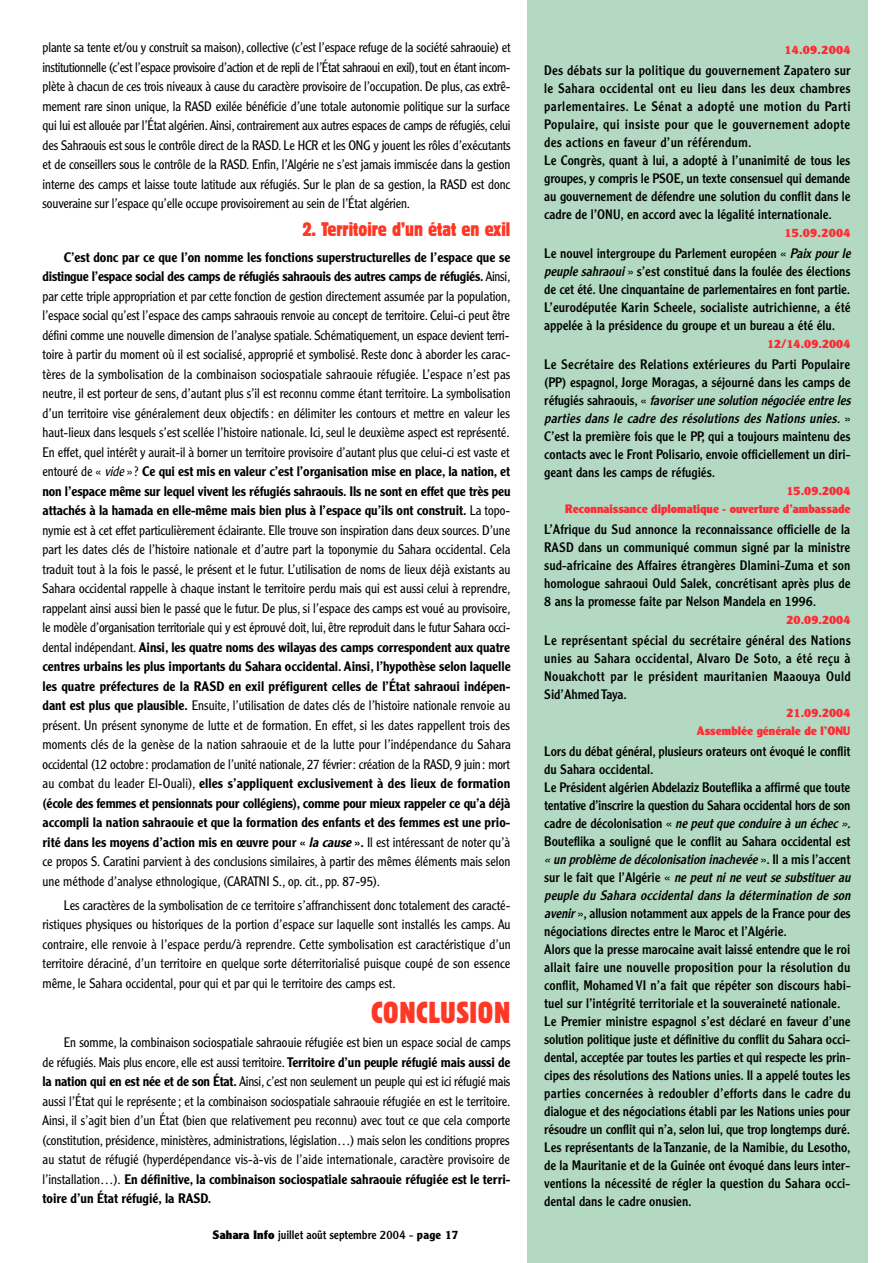
<style>
.page{position:relative;width:893px;height:1263px;background:#fff}
.page>*{position:absolute;margin:0;border:0;box-sizing:border-box;transform-origin:0 0}
.t1{font:condensed 30px "Block BE";letter-spacing:.02em;color:#ff3725}
.t2{font:condensed 19.5px "Block BE";color:#ff3725}
.t3{font:300 13.5px/19.5px "Clearface Gothic LH";color:#000;text-align:justify}
.t4{font:13.5px/18px "Clearface Gothic LH";color:#000}
.t5{font:13.5px/18px "Clearface Gothic LH";letter-spacing:.02em;color:#000}
.t6{font:900 12px/18px "Clearface Gothic LH";color:#ff2932;text-align:right}
.t7{font:12px "Clearface Gothic LH";color:#000}
.s1{font-weight:500}
.s2{font-style:italic}
.s3{font-weight:500;font-style:italic}
.s4{font-weight:900}
.s5{font-weight:700}
</style>
<div class="page">
<div style="left:527px;top:0;width:340px;height:1263px;background:#b3d9c2"></div>
<p class="t3" style="left:43px;top:39px;width:470px">plante sa tente et/ou y construit sa maison), collective (c’est l’espace refuge de la société sahraouie) et institutionnelle (c’est l’espace provisoire d’action et de repli de l’État sahraoui en exil), tout en étant incom&shy;plète à chacun de ces trois niveaux à cause du caractère provisoire de l’occupation. De plus, cas extrê&shy;mement rare sinon unique, la RASD exilée bénéficie d’une totale autonomie politique sur la surface qui lui est allouée par l’État algérien. Ainsi, contrairement aux autres espaces de camps de réfugiés, celui des Sahraouis est sous le contrôle direct de la RASD. Le HCR et les ONG y jouent les rôles d’exécutants et de conseillers sous le contrôle de la RASD. Enfin, l’Algérie ne s’est jamais immiscée dans la gestion interne des camps et laisse toute latitude aux réfugiés. Sur le plan de sa gestion, la RASD est donc souveraine sur l’espace qu’elle occupe provisoirement au sein de l’État algérien.</p>
<h2 class="t2" style="left:302px;top:218px;width:210px">2. Territoire d’un état en exil</h2>
<p class="t3" style="left:43px;top:248px;width:470px;text-indent:21px"><span class="s1">C’est donc par ce que l’on nomme les fonctions superstructurelles de l’espace que se distingue l’espace social des camps de réfugiés sahraouis des autres camps de réfugiés.</span> Ainsi, par cette triple appropriation et par cette fonction de gestion directement assumée par la population, l’espace social qu’est l’espace des camps sahraouis renvoie au concept de territoire. Celui-ci peut être défini comme une nouvelle dimension de l’analyse spatiale. Schématiquement, un espace devient terri&shy;toire à partir du moment où il est socialisé, approprié et symbolisé. Reste donc à aborder les carac&shy;tères de la symbolisation de la combinaison sociospatiale sahraouie réfugiée. L’espace n’est pas neutre, il est porteur de sens, d’autant plus s’il est reconnu comme étant territoire. La symbolisation d’un territoire vise généralement deux objectifs : en délimiter les contours et mettre en valeur les haut-lieux dans lesquels s’est scellée l’histoire nationale. Ici, seul le deuxième aspect est représenté.<br>En effet, quel intérêt y aurait-il à borner un territoire provisoire d’autant plus que celui-ci est vaste et entouré de « <span class="s2">vide</span>»? <span class="s1">Ce qui est mis en valeur c’est l’organisation mise en place, la nation, et non l’espace même sur lequel vivent les réfugiés sahraouis. Ils ne sont en effet que très peu attachés à la hamada en elle-même mais bien plus à l’espace qu’ils ont construit.</span> La topo&shy;nymie est à cet effet particulièrement éclairante. Elle trouve son inspiration dans deux sources. D’une part les dates clés de l’histoire nationale et d’autre part la toponymie du Sahara occidental. Cela traduit tout à la fois le passé, le présent et le futur. L’utilisation de noms de lieux déjà existants au Sahara occidental rappelle à chaque instant le territoire perdu mais qui est aussi celui à reprendre, rappelant ainsi aussi bien le passé que le futur. De plus, si l’espace des camps est voué au provisoire, le modèle d’organisation territoriale qui y est éprouvé doit, lui, être reproduit dans le futur Sahara occi&shy;dental indépendant. <span class="s1">Ainsi, les quatre noms des wilayas des camps correspondent aux quatre centres urbains les plus importants du Sahara occidental. Ainsi, l’hypothèse selon laquelle les quatre préfectures de la RASD en exil préfigurent celles de l’État sahraoui indépen&shy;dant est plus que plausible.</span> Ensuite, l’utilisation de dates clés de l’histoire nationale renvoie au présent. Un présent synonyme de lutte et de formation. En effet, si les dates rappellent trois des moments clés de la genèse de la nation sahraouie et de la lutte pour l’indépendance du Sahara occidental (12 octobre: proclamation de l’unité nationale, 27 février: création de la RASD, 9 juin: mort au combat du leader El-Ouali), <span class="s1">elles s’appliquent exclusivement à des lieux de formation (école des femmes et pensionnats pour collégiens), comme pour mieux rappeler ce qu’a déjà accompli la nation sahraouie et que la formation des enfants et des femmes est une prio&shy;rité dans les moyens d’action mis en œuvre pour «</span> <span class="s3">la cause</span><span class="s1">».</span> Il est intéressant de noter qu’à ce propos S. Caratini parvient à des conclusions similaires, à partir des mêmes éléments mais selon une méthode d’analyse ethnologique, (CARATNI S., op. cit., pp. 87-95).</p>
<p class="t3" style="left:43px;top:896px;width:470px;text-indent:21px">Les caractères de la symbolisation de ce territoire s’affranchissent donc totalement des caracté&shy;ristiques physiques ou historiques de la portion d’espace sur laquelle sont installés les camps. Au contraire, elle renvoie à l’espace perdu/à reprendre. Cette symbolisation est caractéristique d’un territoire déraciné, d’un territoire en quelque sorte déterritorialisé puisque coupé de son essence même, le Sahara occidental, pour qui et par qui le territoire des camps est.</p>
<h1 class="t1" style="left:371px;top:995px;width:140px">CONCLUSION</h1>
<p class="t3" style="left:43px;top:1034px;width:470px;text-indent:21px">En somme, la combinaison sociospatiale sahraouie réfugiée est bien un espace social de camps de réfugiés. Mais plus encore, elle est aussi territoire. <span class="s1">Territoire d’un peuple réfugié mais aussi de la nation qui en est née et de son État.</span> Ainsi, c’est non seulement un peuple qui est ici réfugié mais aussi l’État qui le représente ; et la combinaison sociospatiale sahraouie réfugiée en est le territoire.<br>Ainsi, il s’agit bien d’un État (bien que relativement peu reconnu) avec tout ce que cela comporte (constitution, présidence, ministères, administrations, législation…) mais selon les conditions propres au statut de réfugié (hyperdépendance vis-à-vis de l’aide internationale, caractère provisoire de l’installation…). <span class="s1">En définitive, la combinaison sociospatiale sahraouie réfugiée est le terri&shy;toire d’un État réfugié, la RASD.</span></p>
<p class="t7" style="left:213px;top:1230px;width:247px"><span class="s4">Sahara Info</span> juillet août septembre 2004 - <span class="s5">page 17</span></p>
<p class="t6" style="left:784px;top:42px;width:68px">14.09.2004</p>
<p class="t5" style="left:544px;top:62px;width:308px">Des débats sur la politique du gouvernement Zapatero sur le Sahara occidental ont eu lieu dans les deux chambres parlementaires. Le Sénat a adopté une motion du Parti Populaire, qui insiste pour que le gouvernement adopte des actions en faveur d’un référendum.<br>Le Congrès, quant à lui, a adopté à l’unanimité de tous les groupes, y compris le PSOE, un texte consensuel qui demande au gouvernement de défendre une solution du conflit dans le cadre de l’ONU, en accord avec la légalité internationale.</p>
<p class="t6" style="left:784px;top:225px;width:68px">15.09.2004</p>
<p class="t4" style="left:544px;top:245px;width:310px">Le nouvel intergroupe du Parlement européen « <span class="s2">Paix pour le peuple sahraoui</span>» s’est constitué dans la foulée des élections de cet été. Une cinquantaine de parlementaires en font partie.<br>L’eurodéputée Karin Scheele, socialiste autrichienne, a été appelée à la présidence du groupe et un bureau a été élu.</p>
<p class="t6" style="left:767px;top:336px;width:85px">12/14.09.2004</p>
<p class="t4" style="left:544px;top:356px;width:310px">Le Secrétaire des Relations extérieures du Parti Populaire (PP) espagnol, Jorge Moragas, a séjourné dans les camps de r é f u g i é s s a h r a o u i s , « <span class="s2">favoriserune solution négociée entre les parties dans le cadre des résolutions des Nations unies.</span> » C’est la première fois que le PP, qui a toujours maintenu des contacts avec le Front Polisario, envoie officiellement un diri&shy;geant dans les camps de réfugiés.</p>
<p class="t6" style="left:565px;top:483px;width:287px">15.09.2004<br>Reconnaissance diplomatique - ouverture d’ambassade</p>
<p class="t4" style="left:544px;top:521px;width:308px;text-align:justify">L’Afrique du Sud annonce la reconnaissance officielle de la RASD dans un communiqué commun signé par la ministre sud-africaine des Affaires étrangères Dlamini-Zuma et son homologue sahraoui Ould Salek, concrétisant après plus de 8 ans la promesse faite par Nelson Mandela en 1996.</p>
<p class="t6" style="left:786px;top:612px;width:65px">20.09.2004</p>
<p class="t4" style="left:544px;top:632px;width:308px;text-align:justify">Le représentant spécial du secrétaire général des Nations unies au Sahara occidental, Alvaro De Soto, a été reçu à Nouakchott par le président mauritanien Maaouya Ould Sid’Ahmed Taya.</p>
<p class="t6" style="left:697px;top:705px;width:155px">21.09.2004<br>Assemblée générale de l’ONU</p>
<p class="t4" style="left:544px;top:743px;width:310px">Lors du débat général, plusieurs orateurs ont évoqué le conflit du Sahara occidental.<br>Le Président algérien Abdelaziz Bouteflika a affirmé que toute tentative d’inscrire la question du Sahara occidental hors de son cadre de décolonisation « <span class="s2">ne peut que conduire à un échec».<br></span>Bouteflika a souligné que le conflit au Sahara occidental est <span class="s2">« un problème de décolonisation inachevée</span> » . I l a m i s l ’ a c c e n t s u r l e fa i t q u e l ’ A l g é r i e « <span class="s2">ne peut ni ne veut se substituer au peuple du Sahara occidental dans la détermination de son avenir</span>», allusion notamment aux appels de la France pour des négociations directes entre le Maroc et l’Algérie.<br>Alors que la presse marocaine avait laissé entendre que le roi allait faire une nouvelle proposition pour la résolution du conflit, Mohamed VI n’a fait que répéter son discours habi&shy;tuel sur l’intégrité territoriale et la souveraineté nationale.<br>Le Premier ministre espagnol s’est déclaré en faveur d’une solution politique juste et définitive du conflit du Sahara occi&shy;dental, acceptée par toutes les parties et qui respecte les prin&shy;cipes des résolutions des Nations unies. Il a appelé toutes les parties concernées à redoubler d’efforts dans le cadre du dialogue et des négociations établi par les Nations unies pour résoudre un conflit qui n’a, selon lui, que trop longtemps duré.<br>Les représentants de la Tanzanie, de la Namibie, du Lesotho, de la Mauritanie et de la Guinée ont évoqué dans leurs inter&shy;ventions la nécessité de régler la question du Sahara occi&shy;dental dans le cadre onusien.</p>
</div>
